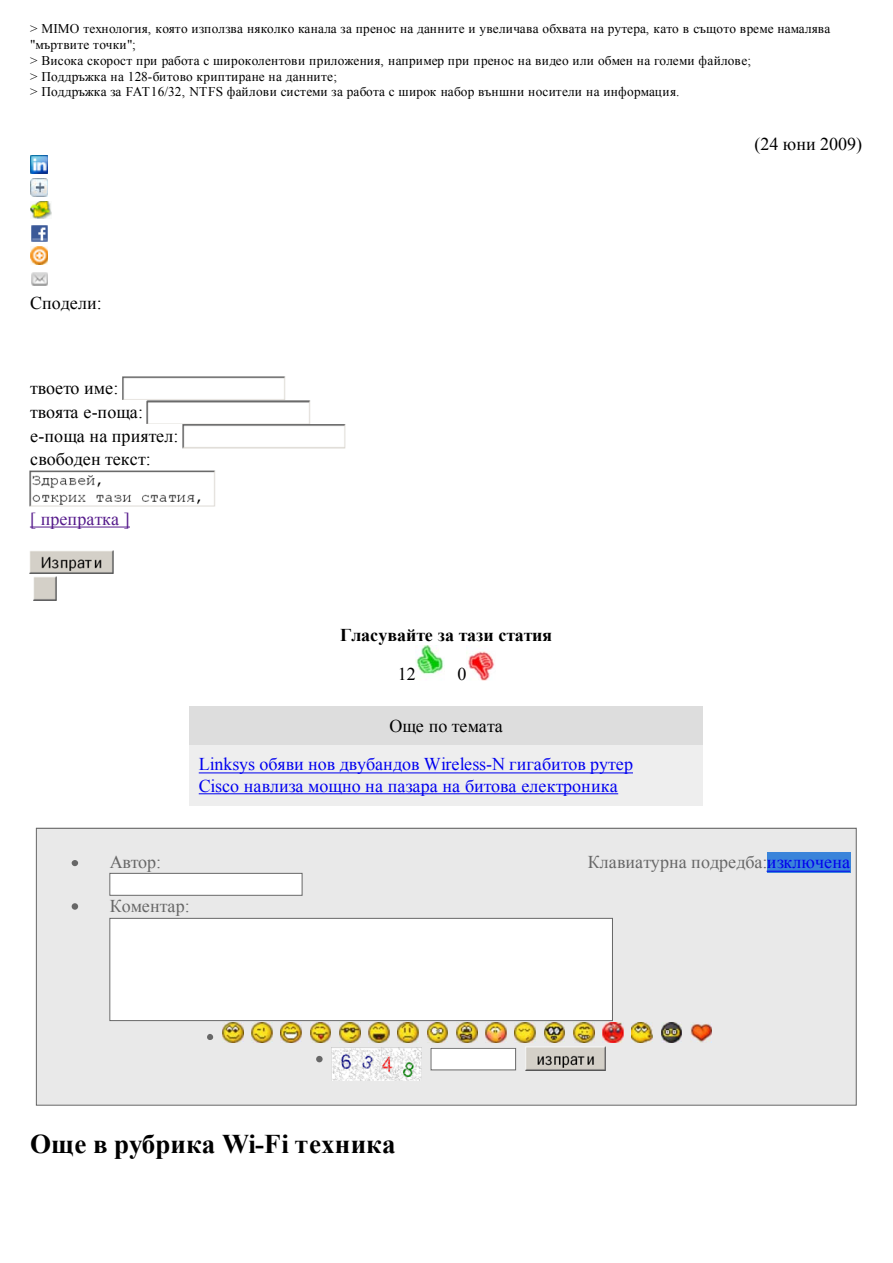
<style>
.page{position:relative;width:893px;height:1263px;background:#fff}
.page>*{position:absolute;margin:0;border:0;box-sizing:border-box;transform-origin:0 0}
.t1{font:700 27px "Times New Roman";letter-spacing:.005em;color:#000}
.t2{font:18px/21.3px "Times New Roman";color:#00e}
.t3{font:18px/24.2px "Times New Roman";color:#000}
.t4{font:18px "Times New Roman";color:#676767}
.t5{font:700 18px "Times New Roman";color:#000}
.t6{font:18px "Times New Roman";letter-spacing:.005em;color:#551a8b}
.t7{font:13.35px/15.8px "Times New Roman";letter-spacing:.015em;color:#000}
.s1{color:#00e}
</style>
<div class="page">
<div style="left:189px;top:706px;width:513px;height:39px;background:#ddd"></div>
<div style="left:189px;top:745px;width:513px;height:60px;background:#eee"></div>
<div style="left:36px;top:828px;width:820px;height:277px;background:#e9e9e9"></div>
<div style="left:767px;top:852px;width:83px;height:21px;background:#3a84da"></div>
<hr style="left:766px;top:871px;width:84px;height:1px;background:#00e">
<img style="left:30px;top:156px;width:18px;height:17px">
<img style="left:30px;top:178px;width:18px;height:18px">
<img style="left:30px;top:201px;width:21px;height:18px">
<img style="left:31px;top:225px;width:17px;height:17px">
<img style="left:30px;top:247px;width:18px;height:18px">
<img style="left:31px;top:272px;width:17px;height:14px">
<hr style="left:30px;top:527px;width:100px;height:1px;background:#551a8b">
<hr style="left:199px;top:773px;width:434px;height:1px;background:#00e">
<hr style="left:199px;top:793px;width:419px;height:1px;background:#00e">
<div style="left:109px;top:873px;width:193px;height:23px;background:#fff"></div>
<div style="left:109px;top:873px;width:193px;height:23px;border:1px solid #676767"></div>
<svg style="left:72px;top:860px;width:6px;height:6px"></svg>
<div style="left:109px;top:918px;width:504px;height:103px;background:#fff"></div>
<div style="left:109px;top:918px;width:504px;height:103px;border:1px solid #676767"></div>
<div style="left:72px;top:903px;width:6px;height:7px;background:#676767;border-radius:50%"></div>
<svg style="left:207px;top:1034px;width:6px;height:6px"></svg>
<img style="left:332px;top:1047px;width:90px;height:34px">
<div style="left:431px;top:1048px;width:85px;height:22px;background:#fff"></div>
<div style="left:431px;top:1048px;width:85px;height:22px;border:1px solid #676767"></div>
<div style="left:316px;top:1056px;width:7px;height:6px;background:#676767;border-radius:50%"></div>
<img style="left:122px;top:377px;width:164px;height:24px">
<img style="left:147px;top:401px;width:163px;height:23px">
<img style="left:182px;top:424px;width:164px;height:1px">
<img style="left:182px;top:425px;width:164px;height:24px">
<img style="left:30px;top:471px;width:186px;height:36px">
<img style="left:30px;top:550px;width:83px;height:24px">
<img style="left:33px;top:577px;width:24px;height:23px">
<img style="left:416px;top:645px;width:28px;height:30px">
<img style="left:466px;top:647px;width:29px;height:34px">
<img style="left:222px;top:1022px;width:21px;height:21px">
<img style="left:251px;top:1022px;width:21px;height:21px">
<img style="left:281px;top:1022px;width:21px;height:21px">
<img style="left:310px;top:1022px;width:21px;height:21px">
<img style="left:339px;top:1022px;width:21px;height:21px">
<img style="left:368px;top:1022px;width:21px;height:21px">
<img style="left:398px;top:1022px;width:21px;height:21px">
<img style="left:427px;top:1022px;width:21px;height:21px">
<img style="left:456px;top:1022px;width:21px;height:21px">
<img style="left:485px;top:1022px;width:21px;height:21px">
<img style="left:515px;top:1022px;width:21px;height:21px">
<img style="left:544px;top:1022px;width:21px;height:21px">
<img style="left:573px;top:1022px;width:21px;height:21px">
<img style="left:602px;top:1022px;width:21px;height:21px">
<img style="left:632px;top:1022px;width:21px;height:21px">
<img style="left:661px;top:1022px;width:21px;height:21px">
<img style="left:690px;top:1023px;width:21px;height:20px">
<img style="left:525px;top:1047px;width:81px;height:24px">
<p class="t7" style="left:30px;top:21px;width:802px">&gt; MIMO технология, която използва няколко канала за пренос на данните и увеличава обхвата на рутера, като в същото време намалява "мъртвите точки";<br>&gt; Висока скорост при работа с широколентови приложения, например при пренос на видео или обмен на големи файлове;<br>&gt; Поддръжка на 128-битово криптиране на данните;<br>&gt; Поддръжка за FAT16/32, NTFS файлови системи за работа с широк набор външни носители на информация.</p>
<h2 class="t3" style="left:754px;top:132px;width:109px">(24 юни 2009)</h2>
<h2 class="t3" style="left:30px;top:291px;width:73px">Сподели:</h2>
<h2 class="t3" style="left:30px;top:376px;width:150px">твоето име:<br>твоята е-поща: е-поща на приятел:</h2>
<h2 class="t3" style="left:30px;top:447px;width:122px">свободен текст:</h2>
<h2 class="t6" style="left:30px;top:508px;width:101px">[ препратка ]</h2>
<h2 class="t5" style="left:340px;top:625px;width:214px">Гласувайте за тази статия</h2>
<h2 class="t3" style="left:398px;top:662px;width:19px">12</h2>
<h2 class="t3" style="left:458px;top:662px;width:10px">0</h2>
<h2 class="t3" style="left:390px;top:713px;width:115px">Още по темата</h2>
<h2 class="t2" style="left:199px;top:754px;width:436px">Linksys обяви нов двубандов Wireless-N гигабитов рутер<br>Cisco навлиза мощно на пазара на битова електроника</h2>
<h2 class="t4" style="left:110px;top:852px;width:53px">Автор:</h2>
<h2 class="t4" style="left:110px;top:896px;width:81px">Коментар:</h2>
<h2 class="t4" style="left:588px;top:852px;width:264px">Клавиатурна подредба:<span class="s1">изключена</span></h2>
<h1 class="t1" style="left:30px;top:1129px;width:367px">Още в рубрика Wi-Fi техника</h1>
</div>
